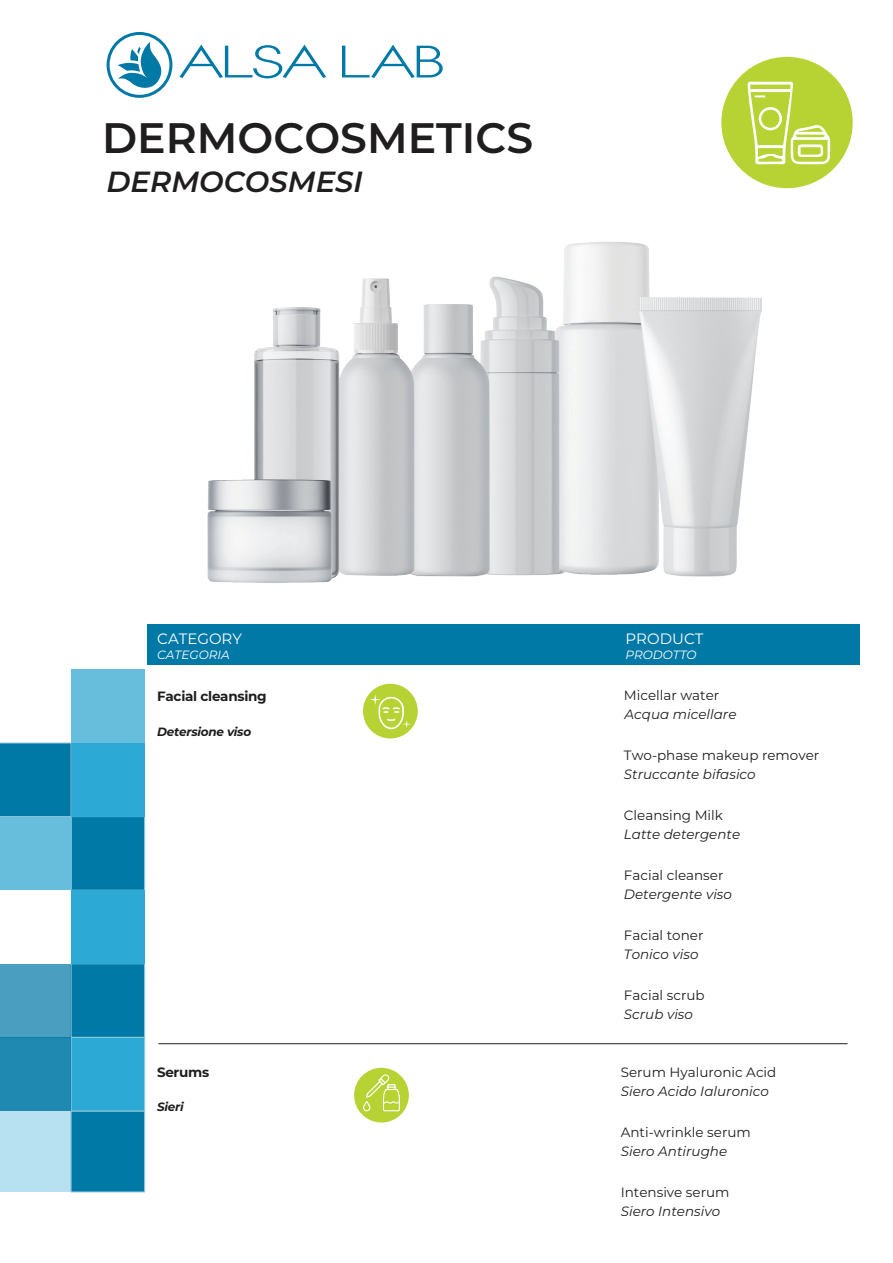
<style>
.page{position:relative;width:893px;height:1263px;background:#fff}
.page>*{position:absolute;margin:0;border:0;box-sizing:border-box;transform-origin:0 0}
.t1{font:600 42.6px "Montserrat";color:#201d1e}
.t2{font:italic 600 29.1px "Montserrat";color:#201d1e}
.t3{font:15px "Montserrat";color:#fff}
.t4{font:13.5px "Montserrat";color:#201d1e}
.t5{font:italic 13.5px "Montserrat";color:#201d1e}
.t6{font:700 13.5px "Montserrat";letter-spacing:-.02em;color:#201d1e}
.t7{font:italic 700 12px "Montserrat";letter-spacing:-.02em;color:#201d1e}
.t8{font:italic 12px "Montserrat";color:#fff}
</style>
<div class="page">
<div style="left:71px;top:1111px;width:74px;height:81px;background:#0079a7;border:1px solid #94c8de"></div>
<div style="left:0;top:1111px;width:71px;height:81px;background:#b7e1f0"></div>
<div style="left:71px;top:816px;width:74px;height:74px;background:#0079a7;border:1px solid #94c8de"></div>
<div style="left:0;top:817px;width:71px;height:73px;background:#66bddc"></div>
<div style="left:71px;top:963px;width:74px;height:74px;background:#0079a7"></div>
<div style="left:0;top:964px;width:71px;height:73px;background:#4a9fc0"></div>
<div style="left:71px;top:669px;width:74px;height:74px;background:#66bddc"></div>
<div style="left:71px;top:1037px;width:74px;height:74px;background:#2ca9d4;border:1px solid #94c8de"></div>
<div style="left:0;top:1037px;width:71px;height:74px;background:#1f89b1"></div>
<div style="left:71px;top:743px;width:74px;height:74px;background:#2ca9d4"></div>
<div style="left:0;top:743px;width:71px;height:74px;background:#0079a7"></div>
<div style="left:71px;top:890px;width:74px;height:74px;background:#2ca9d4"></div>
<img style="left:207px;top:241px;width:554px;height:384px">
<svg style="left:107px;top:32px;width:65px;height:66px"></svg>
<svg style="left:179px;top:45px;width:147px;height:33px"></svg>
<svg style="left:342px;top:45px;width:101px;height:33px"></svg>
<div style="left:147px;top:625px;width:713px;height:40px;background:#0079a7"></div>
<div style="left:721px;top:57px;width:132px;height:131px;background:#b6d333;border-radius:50%"></div>
<svg style="left:747px;top:82px;width:83px;height:82px"></svg>
<div style="left:363px;top:684px;width:55px;height:54px;background:#b6d333;border-radius:50%"></div>
<svg style="left:370px;top:694px;width:41px;height:35px"></svg>
<hr style="left:158px;top:1043px;width:690px;height:1px;background:#231f20">
<div style="left:354px;top:1068px;width:55px;height:54px;background:#b6d333;border-radius:50%"></div>
<svg style="left:362px;top:1074px;width:38px;height:37px"></svg>
<h1 class="t1" style="left:102px;top:108px;width:433px">DERMOCOSMETICS</h1>
<h2 class="t2" style="left:107px;top:161px;width:258px">DERMOCOSMESI</h2>
<p class="t3" style="left:157px;top:628px;width:86px">CATEGORY</p>
<p class="t3" style="left:625px;top:628px;width:79px">PRODUCT</p>
<p class="t8" style="left:157px;top:646px;width:74px">CATEGORIA</p>
<p class="t8" style="left:625px;top:646px;width:73px">PRODOTTO</p>
<p class="t6" style="left:157px;top:686px;width:111px">Facial cleansing</p>
<p class="t7" style="left:157px;top:723px;width:96px">Detersione viso</p>
<p class="t4" style="left:624px;top:685px;width:97px">Micellar water</p>
<p class="t5" style="left:625px;top:705px;width:113px">Acqua micellare</p>
<p class="t4" style="left:624px;top:745px;width:197px">Two-phase makeup remover</p>
<p class="t5" style="left:624px;top:765px;width:133px">Struccante bifasico</p>
<p class="t4" style="left:624px;top:805px;width:101px">Cleansing Milk</p>
<p class="t5" style="left:624px;top:825px;width:118px">Latte detergente</p>
<p class="t4" style="left:624px;top:865px;width:101px">Facial cleanser</p>
<p class="t5" style="left:624px;top:885px;width:110px">Detergente viso</p>
<p class="t4" style="left:624px;top:926px;width:81px">Facial toner</p>
<p class="t5" style="left:624px;top:945px;width:76px">Tonico viso</p>
<p class="t4" style="left:624px;top:986px;width:82px">Facial scrub</p>
<p class="t5" style="left:624px;top:1005px;width:71px">Scrub viso</p>
<p class="t6" style="left:157px;top:1062px;width:54px">Serums</p>
<p class="t4" style="left:621px;top:1063px;width:157px">Serum Hyaluronic Acid</p>
<p class="t7" style="left:157px;top:1098px;width:28px">Sieri</p>
<p class="t5" style="left:621px;top:1142px;width:108px">Siero Antirughe</p>
<p class="t5" style="left:621px;top:1082px;width:150px">Siero Acido Ialuronico</p>
<p class="t4" style="left:621px;top:1123px;width:132px">Anti-wrinkle serum</p>
<p class="t4" style="left:621px;top:1183px;width:110px">Intensive serum</p>
<p class="t5" style="left:621px;top:1202px;width:101px">Siero Intensivo</p>
</div>
